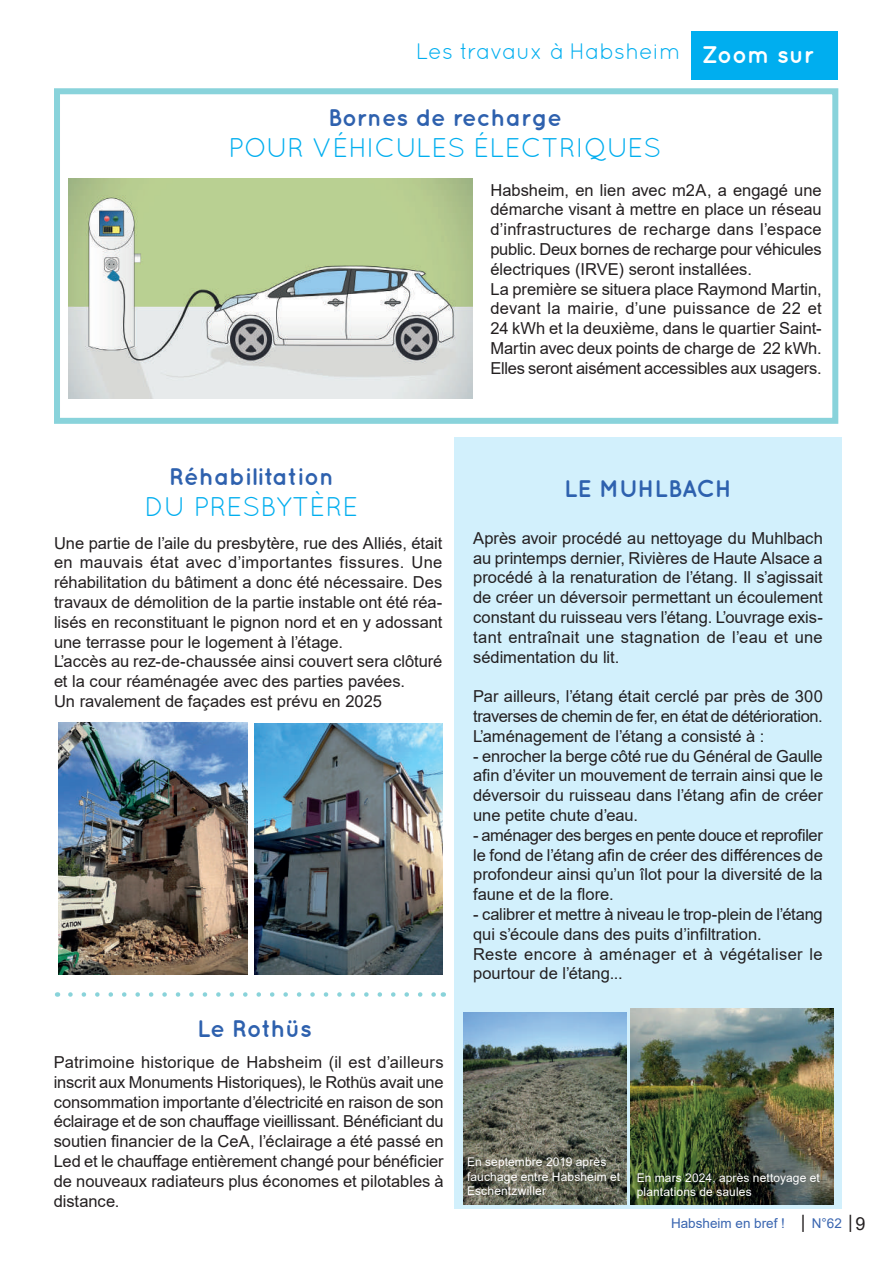
<style>
.page{position:relative;width:893px;height:1263px;background:#fff}
.page>*{position:absolute;margin:0;border:0;box-sizing:border-box;transform-origin:0 0}
.t1{font:27px "Quicksand";color:#00aeef}
.t2{font:700 24px "Quicksand";color:#2e61ae}
.t3{font:700 24px "Quicksand";color:#fff}
.t4{font:22.5px "Quicksand";color:#00aeef}
.t5{font:16.5px/19.8px "Arial";color:#231f20;text-align:justify}
.t6{font:13.5px "Arial";color:#3965b0}
.t7{font:12px/14.4px "Arial";letter-spacing:.01em;color:#fff}
.s1{font-size:18px;color:#231f20}
</style>
<div class="page">
<div style="left:54px;top:88px;width:784px;height:336px;border:6px solid #89d3db"></div>
<div style="left:455px;top:438px;width:387px;height:771px;background:#d2f0fc"></div>
<div style="left:691px;top:31px;width:147px;height:48px;background:#00aeef"></div>
<img style="left:463px;top:1012px;width:163px;height:192px">
<img style="left:631px;top:1009px;width:202px;height:195px">
<img style="left:69px;top:179px;width:403px;height:219px">
<img style="left:59px;top:722px;width:189px;height:252px">
<img style="left:254px;top:723px;width:188px;height:251px">
<svg style="left:70px;top:992px;width:366px;height:5px"></svg>
<h3 class="t4" style="left:416px;top:38px;width:266px">Les travaux à Habsheim</h3>
<h2 class="t2" style="left:328px;top:103px;width:236px">Bornes de recharge</h2>
<h1 class="t1" style="left:229px;top:133px;width:434px">POUR VÉHICULES ÉLECTRIQUES</h1>
<h2 class="t3" style="left:702px;top:40px;width:114px">Zoom sur</h2>
<p class="t5" style="left:490px;top:180px;width:333px;text-align:left">Habsheim, en lien avec m2A, a engagé une démarche visant à mettre en place un réseau d’infrastructures de recharge dans l’espace public. Deux bornes de recharge pour véhicules électriques (IRVE) seront installées.<br>La première se situera place Raymond Martin, devant la mairie, d’une puissance de 22 et 24 kWh et la deuxième, dans le quartier Saint-Martin avec deux points de charge de 22 kWh.<br>Elles seront aisément accessibles aux usagers.</p>
<h2 class="t2" style="left:169px;top:462px;width:166px">Réhabilitation</h2>
<h1 class="t1" style="left:144px;top:491px;width:216px">DU PRESBYTÈRE</h1>
<p class="t5" style="left:54px;top:533px;width:390px;text-align:left">Une partie de l’aile du presbytère, rue des Alliés, était en mauvais état avec d’importantes fissures. Une réhabilitation du bâtiment a donc été nécessaire. Des travaux de démolition de la partie instable ont été réa&shy;lisés en reconstituant le pignon nord et en y adossant une terrasse pour le logement à l’étage.<br>L’accès au rez-de-chaussée ainsi couvert sera clôturé et la cour réaménagée avec des parties pavées.<br>Un ravalement de façades est prévu en 2025</p>
<h2 class="t2" style="left:197px;top:1014px;width:116px">Le Rothüs</h2>
<p class="t5" style="left:54px;top:1052px;width:392px">Patrimoine historique de Habsheim (il est d’ailleurs inscrit aux Monuments Historiques), le Rothüs avait une consommation importante d’électricité en raison de son éclairage et de son chauffage vieillissant. Bénéficiant du soutien financier de la CeA, l’éclairage a été passé en Led et le chauffage entièrement changé pour bénéficier de nouveaux radiateurs plus économes et pilotables à distance.</p>
<h2 class="t2" style="left:564px;top:475px;width:169px">LE MUHLBACH</h2>
<p class="t5" style="left:473px;top:528px;width:351px">Après avoir procédé au nettoyage du Muhlbach au printemps dernier, Rivières de Haute Alsace a procédé à la renaturation de l’étang. Il s’agissait de créer un déversoir permettant un écoulement constant du ruisseau vers l’étang. L’ouvrage exis&shy;tant entraînait une stagnation de l’eau et une sédimentation du lit.</p>
<p class="t5" style="left:473px;top:686px;width:351px">Par ailleurs, l’étang était cerclé par près de 300 traverses de chemin de fer, en état de détérioration.<br>L’aménagement de l’étang a consisté à :</p>
<p class="t5" style="left:473px;top:746px;width:351px">- enrocher la berge côté rue du Général de Gaulle afin d’éviter un mouvement de terrain ainsi que le déversoir du ruisseau dans l’étang afin de créer une petite chute d’eau.</p>
<p class="t5" style="left:473px;top:825px;width:351px">- aménager des berges en pente douce et reprofiler le fond de l’étang afin de créer des différences de profondeur ainsi qu’un îlot pour la diversité de la faune et de la flore.</p>
<p class="t5" style="left:473px;top:904px;width:351px;text-align:left">- calibrer et mettre à niveau le trop-plein de l’étang qui s’écoule dans des puits d’infiltration.<br>Reste encore à aménager et à végétaliser le pourtour de l’étang...</p>
<p class="t7" style="left:467px;top:1155px;width:155px">En septembre 2019 après fauchage entre Habsheim et<br>Eschentzwiller</p>
<p class="t7" style="left:637px;top:1170px;width:185px">En mars 2024, après nettoyage et plantations de saules</p>
<p class="t6" style="left:671px;top:1214px;width:196px">Habsheim en bref ! <span class="s1">|</span> N°62 <span class="s1">| 9</span></p>
</div>
